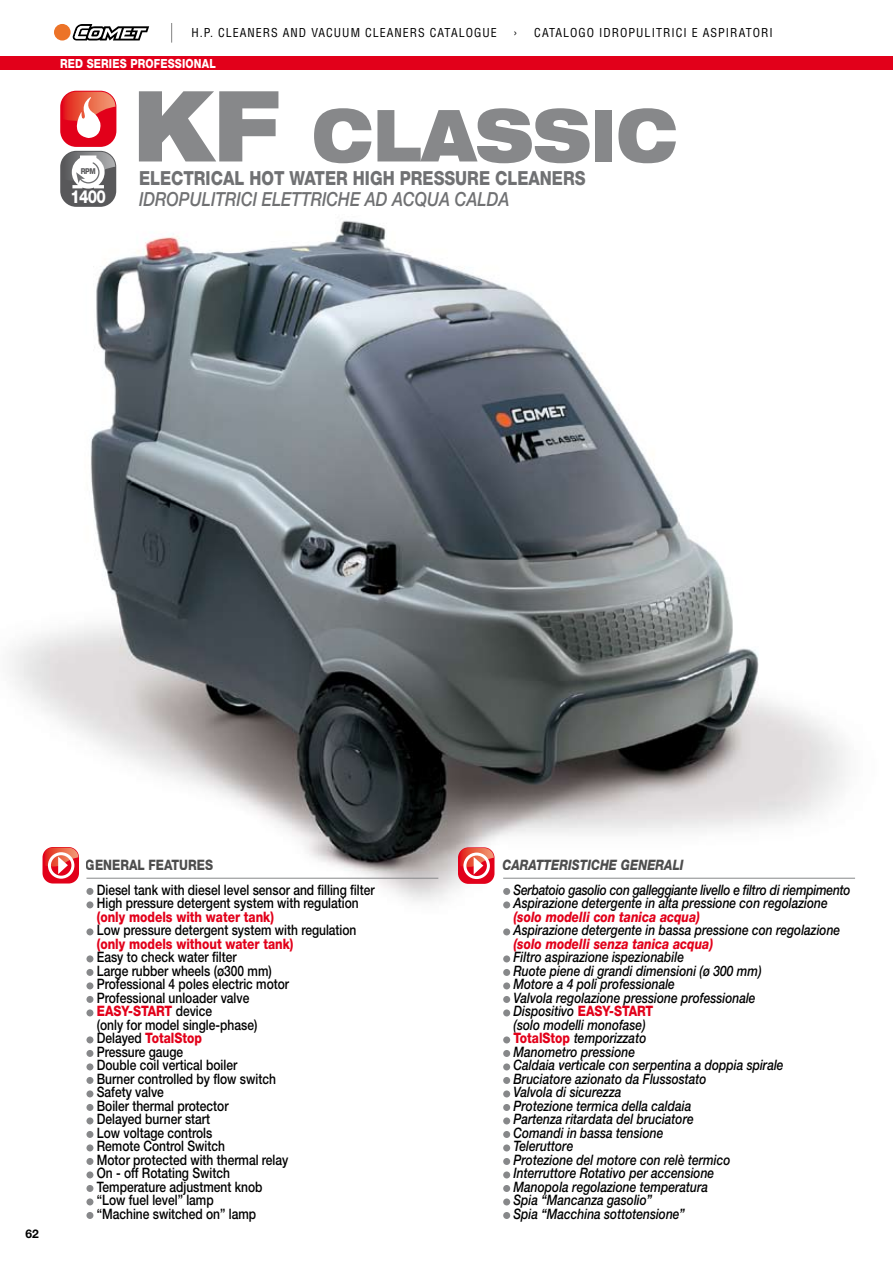
<style>
.page{position:relative;width:893px;height:1263px;background:#fff}
.page>*{position:absolute;margin:0;border:0;box-sizing:border-box;transform-origin:0 0}
.t1{font:900 expanded 98.25px "Helvetica Neue";color:#87888a;scale:.83 1}
.t2{font:900 expanded 72px "Helvetica Neue";color:#87888a;scale:.83 1}
.t3{font:800 19.5px "Helvetica Neue";color:#707173;scale:.83 1}
.t4{font:italic 500 19.5px "Helvetica Neue";color:#707173;scale:.83 1}
.t5{font:800 18px "Helvetica Neue";color:#fff;scale:.83 1}
.t6{font:italic 500 14.4px/13.5px "Helvetica Neue";color:#000;scale:.83 1}
.t7{font:500 14.4px/13.5px "Helvetica Neue";color:#000;scale:.83 1}
.t8{font:italic 500 14.4px/13.5px "Helvetica Neue";letter-spacing:-.02em;color:#000;scale:.83 1}
.t9{font:italic 800 14.4px "Helvetica Neue";color:#e2001a;scale:.83 1}
.t10{font:800 14.4px "Helvetica Neue";color:#e2001a;scale:.83 1}
.t11{font:italic 800 14.4px "Helvetica Neue";color:#000;scale:.83 1}
.t12{font:800 14.4px "Helvetica Neue";color:#000;scale:.83 1}
.t13{font:800 12.6px "Helvetica Neue";letter-spacing:.015em;color:#fff;scale:.83 1}
.t14{font:condensed 12px "Helvetica LT Std";letter-spacing:.085em;color:#000}
.t15{font:700 12px "Helvetica Neue";color:#000}
.t16{font:800 8.1px "Helvetica Neue";color:#58585a;scale:.83 1}
.s1{font-weight:800;color:#e2001a}
.s2{font-weight:800;font-style:normal;color:#e2001a}
</style>
<div class="page">
<img style="left:12px;top:145px;width:843px;height:764px">
<div style="left:0;top:56px;width:893px;height:13px;background:#e2001a"></div>
<div style="left:60px;top:151px;width:56px;height:56px;background:#58585a;border-radius:16px"></div>
<svg style="left:61px;top:152px;width:54px;height:37px"></svg>
<div style="left:60px;top:91px;width:56px;height:56px;background:#e2001a;border-radius:16px"></div>
<svg style="left:61px;top:92px;width:54px;height:46px"></svg>
<div style="left:86px;top:888px;width:7px;height:7px;background:#87888a;border-radius:50%"></div>
<div style="left:86px;top:901px;width:7px;height:7px;background:#87888a;border-radius:50%"></div>
<div style="left:86px;top:928px;width:7px;height:7px;background:#87888a;border-radius:50%"></div>
<div style="left:86px;top:955px;width:7px;height:7px;background:#87888a;border-radius:50%"></div>
<div style="left:86px;top:969px;width:7px;height:7px;background:#87888a;border-radius:50%"></div>
<div style="left:86px;top:982px;width:7px;height:7px;background:#87888a;border-radius:50%"></div>
<div style="left:86px;top:996px;width:7px;height:7px;background:#87888a;border-radius:50%"></div>
<div style="left:86px;top:1009px;width:7px;height:7px;background:#87888a;border-radius:50%"></div>
<div style="left:86px;top:1036px;width:7px;height:7px;background:#87888a;border-radius:50%"></div>
<div style="left:86px;top:1050px;width:7px;height:7px;background:#87888a;border-radius:50%"></div>
<div style="left:86px;top:1063px;width:7px;height:7px;background:#87888a;border-radius:50%"></div>
<div style="left:86px;top:1077px;width:7px;height:7px;background:#87888a;border-radius:50%"></div>
<div style="left:86px;top:1090px;width:7px;height:7px;background:#87888a;border-radius:50%"></div>
<div style="left:86px;top:1104px;width:7px;height:7px;background:#87888a;border-radius:50%"></div>
<div style="left:86px;top:1117px;width:7px;height:7px;background:#87888a;border-radius:50%"></div>
<div style="left:86px;top:1131px;width:7px;height:7px;background:#87888a;border-radius:50%"></div>
<div style="left:86px;top:1144px;width:7px;height:7px;background:#87888a;border-radius:50%"></div>
<div style="left:86px;top:1158px;width:7px;height:7px;background:#87888a;border-radius:50%"></div>
<div style="left:86px;top:1171px;width:7px;height:7px;background:#87888a;border-radius:50%"></div>
<div style="left:86px;top:1185px;width:7px;height:7px;background:#87888a;border-radius:50%"></div>
<div style="left:86px;top:1198px;width:7px;height:7px;background:#87888a;border-radius:50%"></div>
<div style="left:86px;top:1212px;width:7px;height:7px;background:#87888a;border-radius:50%"></div>
<hr style="left:86px;top:878px;width:352px;height:1px;background:#87888a">
<div style="left:503px;top:888px;width:7px;height:7px;background:#87888a;border-radius:50%"></div>
<div style="left:503px;top:901px;width:7px;height:7px;background:#87888a;border-radius:50%"></div>
<div style="left:503px;top:928px;width:7px;height:7px;background:#87888a;border-radius:50%"></div>
<div style="left:503px;top:955px;width:7px;height:7px;background:#87888a;border-radius:50%"></div>
<div style="left:503px;top:969px;width:7px;height:7px;background:#87888a;border-radius:50%"></div>
<div style="left:503px;top:982px;width:7px;height:7px;background:#87888a;border-radius:50%"></div>
<div style="left:503px;top:996px;width:7px;height:7px;background:#87888a;border-radius:50%"></div>
<div style="left:503px;top:1009px;width:7px;height:7px;background:#87888a;border-radius:50%"></div>
<div style="left:503px;top:1036px;width:7px;height:7px;background:#87888a;border-radius:50%"></div>
<div style="left:503px;top:1050px;width:7px;height:7px;background:#87888a;border-radius:50%"></div>
<div style="left:503px;top:1063px;width:7px;height:7px;background:#87888a;border-radius:50%"></div>
<div style="left:503px;top:1077px;width:7px;height:7px;background:#87888a;border-radius:50%"></div>
<div style="left:503px;top:1090px;width:7px;height:7px;background:#87888a;border-radius:50%"></div>
<div style="left:503px;top:1104px;width:7px;height:7px;background:#87888a;border-radius:50%"></div>
<div style="left:503px;top:1117px;width:7px;height:7px;background:#87888a;border-radius:50%"></div>
<div style="left:503px;top:1131px;width:7px;height:7px;background:#87888a;border-radius:50%"></div>
<div style="left:503px;top:1144px;width:7px;height:7px;background:#87888a;border-radius:50%"></div>
<div style="left:503px;top:1158px;width:7px;height:7px;background:#87888a;border-radius:50%"></div>
<div style="left:503px;top:1171px;width:7px;height:7px;background:#87888a;border-radius:50%"></div>
<div style="left:503px;top:1185px;width:7px;height:7px;background:#87888a;border-radius:50%"></div>
<div style="left:503px;top:1198px;width:7px;height:7px;background:#87888a;border-radius:50%"></div>
<div style="left:503px;top:1212px;width:7px;height:7px;background:#87888a;border-radius:50%"></div>
<hr style="left:503px;top:878px;width:352px;height:1px;background:#87888a">
<div style="left:43px;top:847px;width:36px;height:36px;background:#e2001a;border-radius:10px"></div>
<div style="left:48px;top:852px;width:26px;height:27px;border:3px solid #fff;border-radius:50%"></div>
<svg style="left:43px;top:848px;width:35px;height:26px"></svg>
<div style="left:458px;top:847px;width:36px;height:37px;background:#e2001a;border-radius:10px"></div>
<div style="left:463px;top:852px;width:27px;height:27px;border:3px solid #fff;border-radius:50%"></div>
<svg style="left:459px;top:848px;width:35px;height:26px"></svg>
<svg style="left:72px;top:24px;width:77px;height:16px"></svg>
<div style="left:54px;top:24px;width:17px;height:17px;background:#ec7328;border-radius:50%"></div>
<svg style="left:171px;top:23px;width:1px;height:20px"></svg>
<p class="t14" style="left:191px;top:25px;width:307px">H.P. CLEANERS AND VACUUM CLEANERS CATALOGUE</p>
<p class="t14" style="left:514px;top:25px;width:5px">›</p>
<p class="t14" style="left:534px;top:25px;width:240px">CATALOGO IDROPULITRICI E ASPIRATORI</p>
<p class="t13" style="left:60px;top:56px;width:189px">RED SERIES PROFESSIONAL</p>
<h1 class="t1" style="left:133px;top:62px;width:177px">KF</h1>
<h3 class="t3" style="left:139px;top:166px;width:539px">ELECTRICAL HOT WATER HIGH PRESSURE CLEANERS</h3>
<h2 class="t2" style="left:312px;top:89px;width:442px">CLASSIC</h2>
<p class="t16" style="left:81px;top:166px;width:20px">RPM</p>
<p class="t5" style="left:70px;top:186px;width:44px">1400</p>
<h3 class="t4" style="left:139px;top:188px;width:448px">IDROPULITRICI ELETTRICHE AD ACQUA CALDA</h3>
<p class="t15" style="left:26px;top:1226px;width:15px">62</p>
<p class="t12" style="left:86px;top:856px;width:155px">GENERAL FEATURES</p>
<p class="t7" style="left:97px;top:883px;width:336px">Diesel tank with diesel level sensor and filling filter<br>High pressure detergent system with regulation</p>
<p class="t10" style="left:97px;top:908px;width:215px">(only models with water tank)</p>
<p class="t7" style="left:97px;top:923px;width:314px">Low pressure detergent system with regulation</p>
<p class="t10" style="left:97px;top:935px;width:238px">(only models without water tank)</p>
<p class="t7" style="left:97px;top:950px;width:233px">Easy to check water filter<br>Large rubber wheels (ø300 mm)<br>Professional 4 poles electric motor<br>Professional unloader valve<br><span class="s1">EASY-START</span> device<br>(only for model single-phase)<br>Delayed <span class="s1">TotalStop<br></span>Pressure gauge<br>Double coil vertical boiler<br>Burner controlled by flow switch<br>Safety valve<br>Boiler thermal protector<br>Delayed burner start<br>Low voltage controls<br>Remote Control Switch<br>Motor protected with thermal relay<br>On - off Rotating Switch<br>Temperature adjustment knob “Low fuel level” lamp<br>“Machine switched on” lamp</p>
<p class="t11" style="left:502px;top:856px;width:220px">CARATTERISTICHE GENERALI</p>
<p class="t8" style="left:513px;top:883px;width:408px">Serbatoio gasolio con galleggiante livello e filtro di riempimento<br>Aspirazione detergente in alta pressione con regolazione</p>
<p class="t9" style="left:513px;top:908px;width:226px">(solo modelli con tanica acqua)</p>
<p class="t6" style="left:513px;top:923px;width:395px">Aspirazione detergente in bassa pressione con regolazione</p>
<p class="t9" style="left:513px;top:935px;width:242px">(solo modelli senza tanica acqua)</p>
<p class="t6" style="left:513px;top:950px;width:327px">Filtro aspirazione ispezionabile<br>Ruote piene di grandi dimensioni (ø 300 mm)<br>Motore a 4 poli professionale<br>Valvola regolazione pressione professionale<br>Dispositivo <span class="s2">EASY-START<br></span>(solo modelli monofase)<br><span class="s2">TotalStop</span> temporizzato<br>Manometro pressione<br>Caldaia verticale con serpentina a doppia spirale<br>Bruciatore azionato da Flussostato<br>Valvola di sicurezza<br>Protezione termica della caldaia<br>Partenza ritardata del bruciatore<br>Comandi in bassa tensione<br>Teleruttore<br>Protezione del motore con relè termico<br>Interruttore Rotativo per accensione<br>Manopola regolazione temperatura<br>Spia “Mancanza gasolio”<br>Spia “Macchina sottotensione”</p>
</div>
